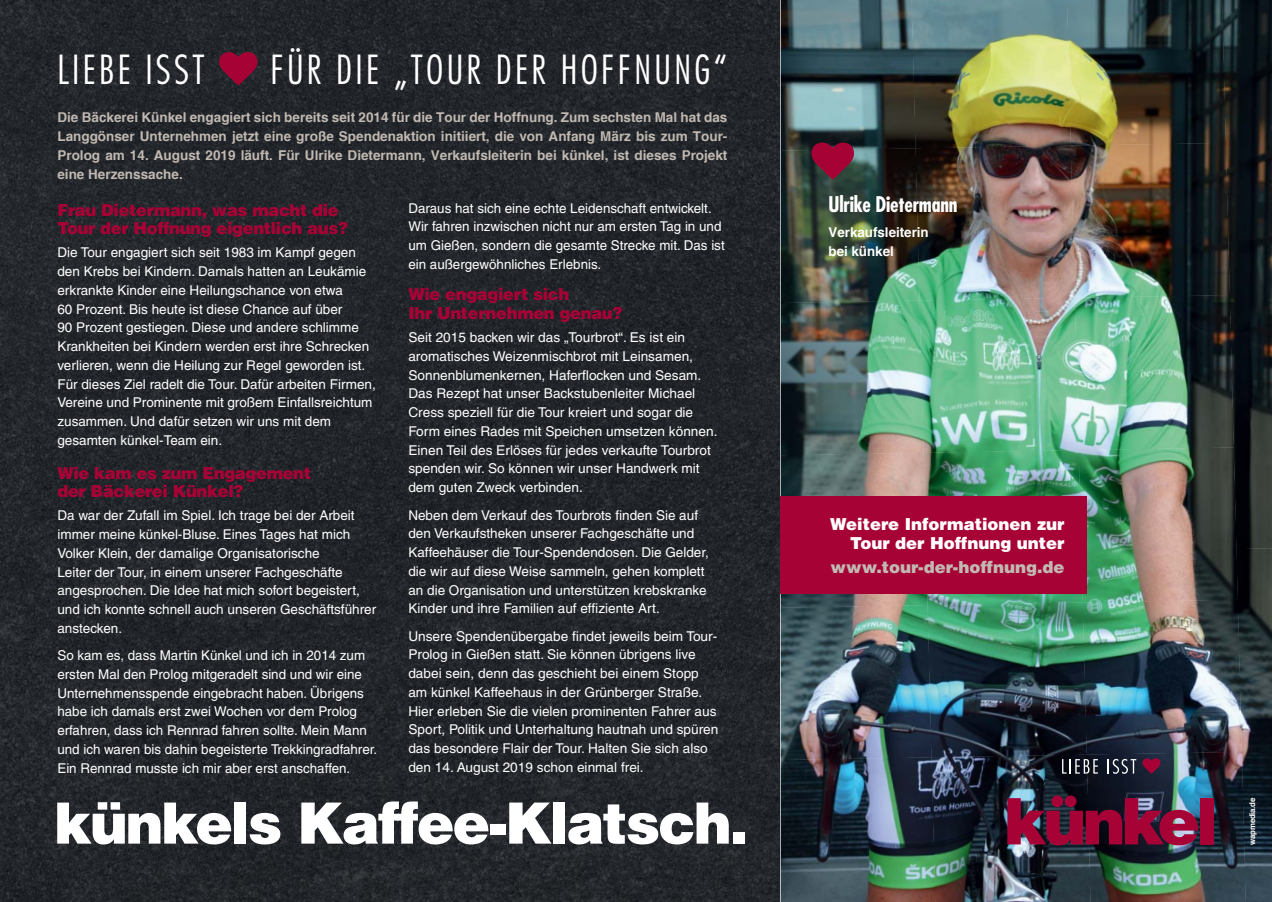
<style>
.page{position:relative;width:1272px;height:902px;background:#fff}
.page>*{position:absolute;margin:0;border:0;box-sizing:border-box;transform-origin:0 0}
.t1{font:900 57px "Helvetica";letter-spacing:-.035em;color:#fff}
.t2{font:300 condensed 39px "Futura";letter-spacing:.085em;color:#fff}
.t3{font:700 condensed 21px "Futura";letter-spacing:-.01em;color:#fff}
.t4{font:900 16.5px/18.8px "Helvetica";letter-spacing:-.02em;color:#a70236}
.t5{font:900 16.5px/18.8px "Helvetica";color:#fff;text-align:right}
.t6{font:900 16.5px "Helvetica";color:#c1b9b2}
.t7{font:13.5px/18.8px "Helvetica";color:#fff}
.t8{font:700 13.5px/19.2px "Helvetica";color:#c1b9b2;text-align:justify}
.t9{font:700 13.5px/18.8px "Helvetica";color:#fff}
.t10{font:700 7.95px "Helvetica";letter-spacing:-.03em;color:#fff}
</style>
<div class="page">
<img style="left:0;top:0;width:780px;height:901px">
<img style="left:780px;top:0;width:131px;height:148px">
<img style="left:911px;top:0;width:155px;height:148px">
<img style="left:1066px;top:0;width:155px;height:145px">
<img style="left:1221px;top:0;width:50px;height:548px">
<img style="left:780px;top:148px;width:135px;height:152px">
<img style="left:915px;top:145px;width:155px;height:155px">
<img style="left:1070px;top:143px;width:159px;height:154px">
<img style="left:780px;top:300px;width:139px;height:152px">
<img style="left:919px;top:297px;width:155px;height:155px">
<img style="left:1074px;top:295px;width:159px;height:155px">
<img style="left:780px;top:452px;width:143px;height:153px">
<img style="left:923px;top:450px;width:155px;height:155px">
<img style="left:1078px;top:447px;width:159px;height:155px">
<img style="left:1236px;top:548px;width:35px;height:353px">
<img style="left:780px;top:605px;width:147px;height:152px">
<img style="left:927px;top:602px;width:155px;height:155px">
<img style="left:1082px;top:599px;width:159px;height:155px">
<img style="left:780px;top:757px;width:151px;height:144px">
<img style="left:931px;top:754px;width:155px;height:147px">
<img style="left:1086px;top:751px;width:159px;height:150px">
<img style="left:1007px;top:798px;width:191px;height:47px">
<div style="left:1200px;top:798px;width:13px;height:46px;background:#a70236"></div>
<div style="left:1051px;top:795px;width:12px;height:12px;background:#a70236;border-radius:50%"></div>
<div style="left:1064px;top:795px;width:12px;height:12px;background:#a70236;border-radius:50%"></div>
<svg style="left:1062px;top:759px;width:35px;height:14px"></svg>
<svg style="left:1107px;top:758px;width:29px;height:15px"></svg>
<svg style="left:1142px;top:758px;width:18px;height:15px"></svg>
<svg style="left:219px;top:52px;width:38px;height:33px"></svg>
<svg style="left:811px;top:142px;width:43px;height:37px;background:#7b1434"></svg>
<div style="left:780px;top:496px;width:306px;height:98px;background:#a70236"></div>
<h2 class="t2" style="left:57px;top:53px;width:149px">LIEBE ISST</h2>
<h2 class="t2" style="left:270px;top:53px;width:458px">FÜR DIE „TOUR DER HOFFNUNG“</h2>
<p class="t8" style="left:57px;top:108px;width:671px">Die Bäckerei Künkel engagiert sich bereits seit 2014 für die Tour der Hoffnung. Zum sechsten Mal hat das Langgönser Unternehmen jetzt eine große Spendenaktion initiiert, die von Anfang März bis zum Tour-Prolog am 14. August 2019 läuft. Für Ulrike Dietermann, Verkaufsleiterin bei künkel, ist dieses Projekt eine Herzenssache.</p>
<p class="t7" style="left:408px;top:200px;width:318px">Daraus hat sich eine echte Leidenschaft entwickelt.<br>Wir fahren inzwischen nicht nur am ersten Tag in und um Gießen, sondern die gesamte Strecke mit. Das ist ein außergewöhnliches Erlebnis.</p>
<p class="t4" style="left:408px;top:286px;width:215px">Wie engagiert sich<br>Ihr Unternehmen genau?</p>
<p class="t7" style="left:408px;top:329px;width:310px">Seit 2015 backen wir das „Tourbrot“. Es ist ein aromatisches Weizenmischbrot mit Leinsamen, Sonnenblumenkernen, Haferflocken und Sesam.<br>Das Rezept hat unser Backstubenleiter Michael Cress speziell für die Tour kreiert und sogar die Form eines Rades mit Speichen umsetzen können.<br>Einen Teil des Erlöses für jedes verkaufte Tourbrot spenden wir. So können wir unser Handwerk mit dem guten Zweck verbinden.</p>
<p class="t7" style="left:408px;top:506px;width:302px">Neben dem Verkauf des Tourbrots finden Sie auf den Verkaufstheken unserer Fachgeschäfte und Kaffeehäuser die Tour-Spendendosen. Die Gelder, die wir auf diese Weise sammeln, gehen komplett an die Organisation und unterstützen krebskranke Kinder und ihre Familien auf effiziente Art.</p>
<p class="t7" style="left:408px;top:627px;width:311px">Unsere Spendenübergabe findet jeweils beim Tour-Prolog in Gießen statt. Sie können übrigens live dabei sein, denn das geschieht bei einem Stopp am künkel Kaffeehaus in der Grünberger Straße.<br>Hier erleben Sie die vielen prominenten Fahrer aus Sport, Politik und Unterhaltung hautnah und spüren das besondere Flair der Tour. Halten Sie sich also den 14. August 2019 schon einmal frei.</p>
<p class="t4" style="left:57px;top:202px;width:292px">Frau Dietermann, was macht die<br>Tour der Hoffnung eigentlich aus?</p>
<p class="t7" style="left:57px;top:244px;width:320px">Die Tour engagiert sich seit 1983 im Kampf gegen den Krebs bei Kindern. Damals hatten an Leukämie erkrankte Kinder eine Heilungschance von etwa<br>60 Prozent. Bis heute ist diese Chance auf über<br>90 Prozent gestiegen. Diese und andere schlimme Krankheiten bei Kindern werden erst ihre Schrecken verlieren, wenn die Heilung zur Regel geworden ist.<br>Für dieses Ziel radelt die Tour. Dafür arbeiten Firmen, Vereine und Prominente mit großem Einfallsreichtum zusammen. Und dafür setzen wir uns mit dem gesamten künkel-Team ein.</p>
<p class="t4" style="left:57px;top:464px;width:255px">Wie kam es zum Engagement der Bäckerei Künkel?</p>
<p class="t7" style="left:57px;top:507px;width:320px">Da war der Zufall im Spiel. Ich trage bei der Arbeit immer meine künkel-Bluse. Eines Tages hat mich Volker Klein, der damalige Organisatorische<br>Leiter der Tour, in einem unserer Fachgeschäfte angesprochen. Die Idee hat mich sofort begeistert, und ich konnte schnell auch unseren Geschäftsführer anstecken.</p>
<p class="t7" style="left:57px;top:647px;width:321px">So kam es, dass Martin Künkel und ich in 2014 zum ersten Mal den Prolog mitgeradelt sind und wir eine Unternehmensspende eingebracht haben. Übrigens habe ich damals erst zwei Wochen vor dem Prolog erfahren, dass ich Rennrad fahren sollte. Mein Mann und ich waren bis dahin begeisterte Trekkingradfahrer.<br>Ein Rennrad musste ich mir aber erst anschaffen.</p>
<h1 class="t1" style="left:54px;top:802px;width:695px">künkels Kaffee-Klatsch.</h1>
<h3 class="t3" style="left:828px;top:195px;width:130px">Ulrike Dietermann</h3>
<p class="t9" style="left:828px;top:223px;width:102px">Verkaufsleiterin bei künkel</p>
<p class="t5" style="left:830px;top:516px;width:236px">Weitere Informationen zur<br>Tour der Hoffnung unter</p>
<p class="t6" style="left:830px;top:561px;width:235px">www.tour-der-hoffnung.de</p>
<p class="t10" style="left:1248px;top:844px;width:48px;rotate:-90deg">wapmedia.de</p>
</div>
